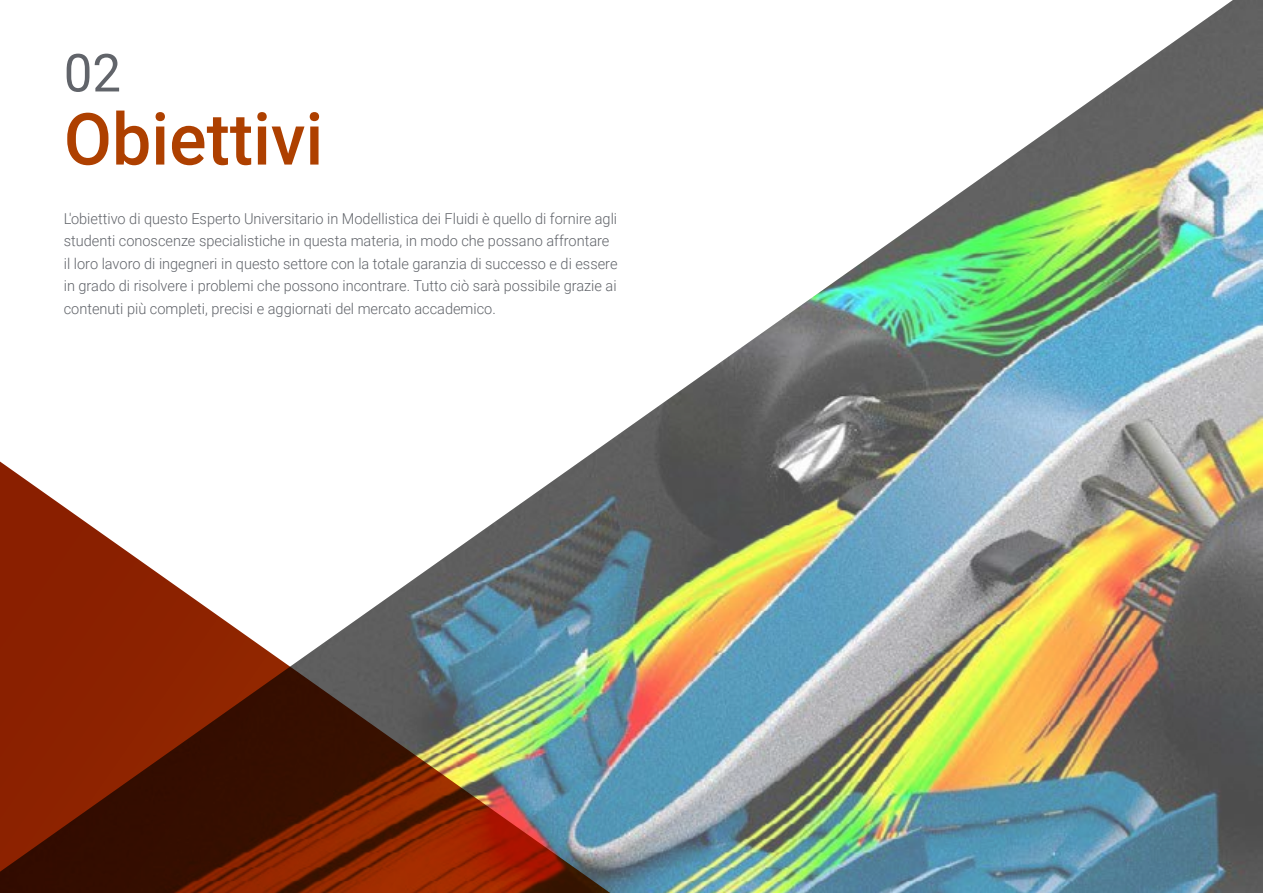
<style>
.page{position:relative;width:1263px;height:893px;background:#fff}
.page>*{position:absolute;margin:0;border:0;box-sizing:border-box;transform-origin:0 0}
.t1{font:500 72px "Roboto";color:#ae4000}
.t2{font:52.5px "Roboto";color:#61646a}
.t3{font:300 15px/22.5px "Roboto";color:#61646a}
</style>
<div class="page">
<img style="left:602px;top:0;width:661px;height:893px">
<svg style="left:0;top:446px;width:640px;height:447px"></svg>
<h2 class="t2" style="left:64px;top:36px;width:59px">02</h2>
<h1 class="t1" style="left:64px;top:89px;width:261px">Obiettivi</h1>
<p class="t3" style="left:64px;top:207px;width:555px">L'obiettivo di questo Esperto Universitario in Modellistica dei Fluidi è quello di fornire agli studenti conoscenze specialistiche in questa materia, in modo che possano affrontare il loro lavoro di ingegneri in questo settore con la totale garanzia di successo e di essere in grado di risolvere i problemi che possono incontrare. Tutto ciò sarà possibile grazie ai contenuti più completi, precisi e aggiornati del mercato accademico.</p>
</div>
